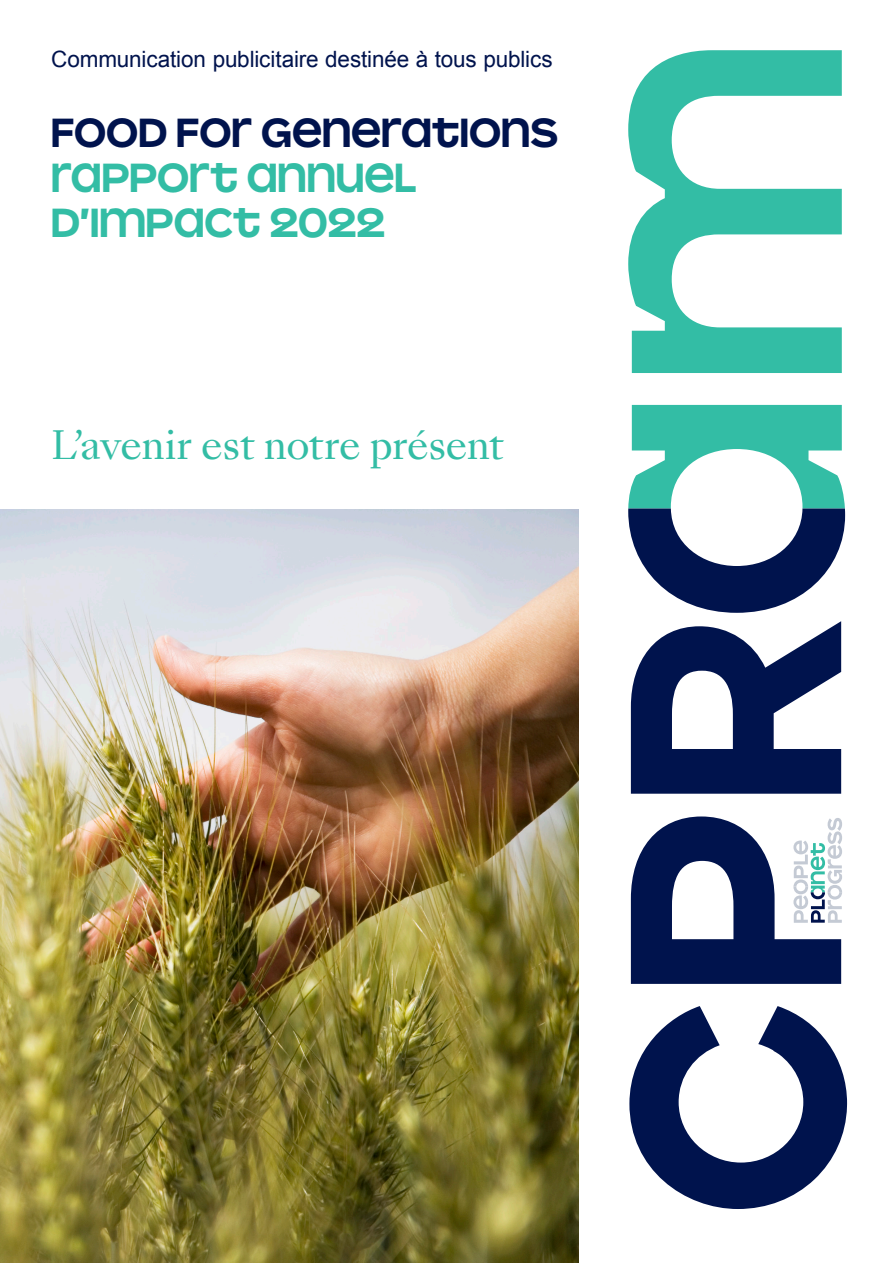
<style>
.page{position:relative;width:893px;height:1263px;background:#fff}
.page>*{position:absolute;margin:0;border:0;box-sizing:border-box;transform-origin:0 0}
.Titre___couverture{font:700 40.5px "Maax Unicase";color:#33bda5}
.Titre___couverture-2{font:700 40.5px "Maax Unicase";color:#00134d}
.Signature___couverture{font:37.5px "Sang Bleu Kingdom";letter-spacing:-.015em;color:#33bda5}
.Petit_texte___couverture{font:22.5px "Arial";letter-spacing:-.005em;color:#00134d}
</style>
<div class="page">
<img style="left:0;top:510px;width:578px;height:753px">
<svg style="left:628px;top:50px;width:214px;height:323px"></svg>
<svg style="left:631px;top:816px;width:211px;height:168px"></svg>
<svg style="left:631px;top:621px;width:210px;height:173px"></svg>
<svg style="left:628px;top:405px;width:217px;height:208px"></svg>
<svg style="left:629px;top:1006px;width:218px;height:203px"></svg>
<p class="Petit_texte___couverture" style="left:51px;top:45px;width:503px">Communication publicitaire destinée à tous publics</p>
<p class="Titre___couverture-2" style="left:51px;top:104px;width:508px">FOOD FOR GENERATIONS</p>
<p class="Titre___couverture" style="left:51px;top:149px;width:367px">RAPPORT ANNUEL</p>
<p class="Titre___couverture" style="left:51px;top:194px;width:335px">D’IMPACT 2022</p>
<p class="Signature___couverture" style="left:51px;top:419px;width:454px">L’avenir est notre présent</p>
</div>
